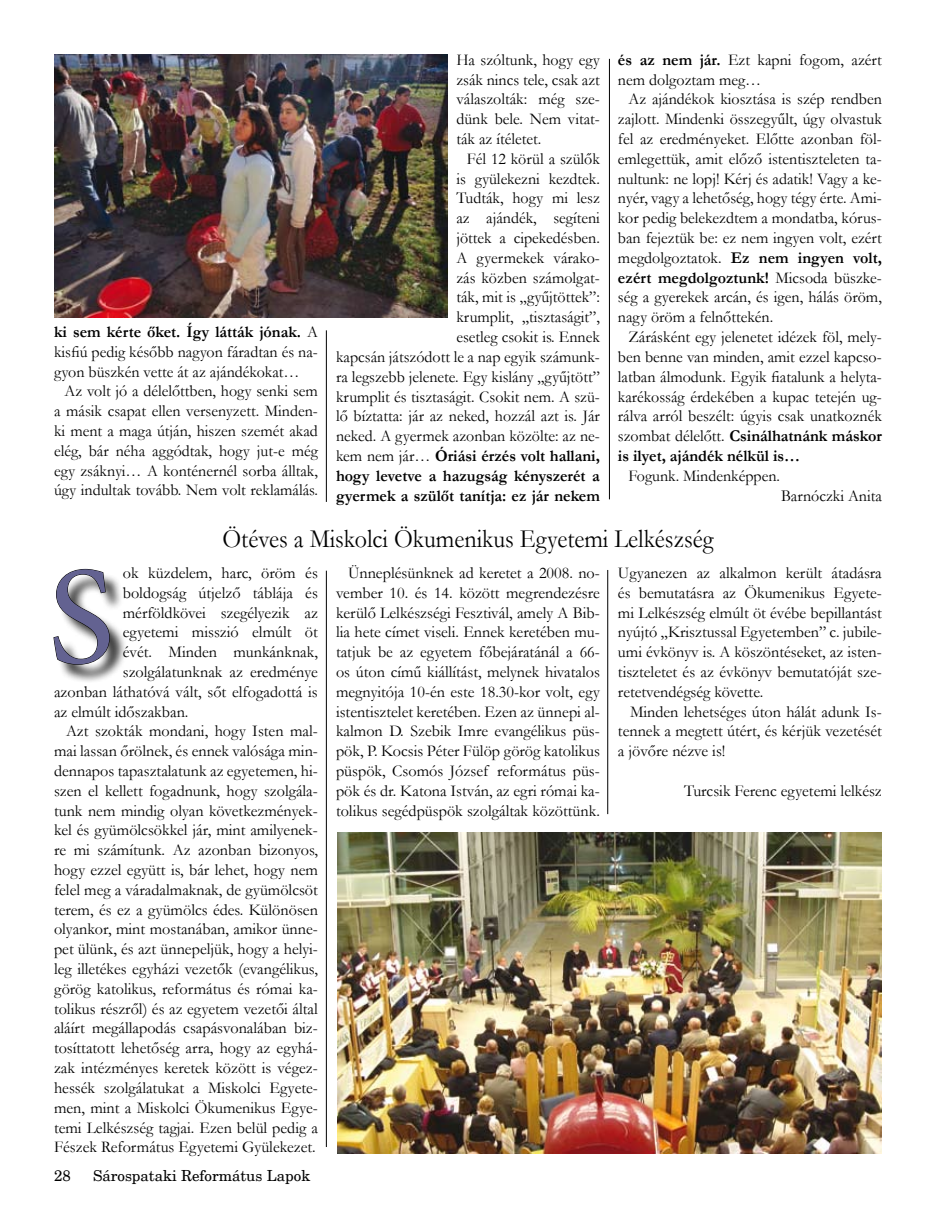
<style>
.page{position:relative;width:936px;height:1208px;background:#fff}
.page>*{position:absolute;margin:0;border:0;box-sizing:border-box;transform-origin:0 0}
.t1{font:139.5px "Minion Pro";color:#636291}
.t2{font:26.4px "Garamond";color:#000;scale:.91 1}
.t3{font:16.5px/19.8px "Garamond";color:#000;text-align:justify}
.t4{font:15px "New Brunswick";color:#000}
.s1{font-weight:700}
</style>
<div class="page">
<img style="left:54px;top:54px;width:394px;height:263px">
<div style="left:56px;top:571px;width:71px;height:111px;background:#000;opacity:.75"></div>
<svg style="left:53px;top:568px;width:57px;height:97px"></svg>
<img style="left:337px;top:832px;width:544px;height:322px">
<hr style="left:326px;top:330px;width:1px;height:172px;background:#000">
<hr style="left:609px;top:59px;width:1px;height:440px;background:#000">
<hr style="left:326px;top:570px;width:1px;height:577px;background:#000">
<hr style="left:607px;top:570px;width:1px;height:244px;background:#000">
<p class="t3" style="left:54px;top:321px;width:265px"><span class="s1">ki sem kérte őket. Így látták jónak.</span> A kisfiú pedig később nagyon fáradtan és na&shy;gyon büszkén vette át az ajándékokat…</p>
<p class="t3" style="left:54px;top:381px;width:265px;text-indent:10px">Az volt jó a délelőttben, hogy senki sem a másik csapat ellen versenyzett. Minden&shy;ki ment a maga útján, hiszen szemét akad elég, bár néha aggódtak, hogy jut-e még egy zsáknyi… A konténernél sorba álltak, úgy indultak tovább. Nem volt reklamálás.</p>
<p class="t3" style="left:456px;top:49px;width:145px">Ha szóltunk, hogy egy zsák nincs tele, csak azt válaszolták: még sze&shy;dünk bele. Nem vitat&shy;ták az ítéletet.</p>
<p class="t3" style="left:336px;top:148px;width:265px;text-align:right">Fél 12 körül a szülők<br>is gyülekezni kezdtek.<br>Tudták, hogy mi lesz<br>az ajándék, segíteni<br>jöttek a cipekedésben.<br>A gyermekek várako-<br>zás közben számolgat-<br>ták, mit is „gyűjtöttek”:<br>krumplit, „tisztaságit”,<br>esetleg csokit is. Ennek<br>kapcsán játszódott le a nap egyik számunk&shy;ra legszebb jelenete. Egy kislány „gyűjtött” krumplit és tisztaságit. Csokit nem. A szü&shy;lő bíztatta: jár az neked, hozzál azt is. Jár neked. A gyermek azonban közölte: az ne&shy;kem nem jár… <span class="s1">Óriási érzés volt hallani, hogy levetve a hazugság kényszerét a gyermek a szülőt tanítja: ez jár nekem</span></p>
<p class="t3" style="left:618px;top:49px;width:265px"><span class="s1">és az nem jár.</span> Ezt kapni fogom, azért nem dolgoztam meg…</p>
<p class="t3" style="left:618px;top:89px;width:265px;text-indent:11px">Az ajándékok kiosztása is szép rendben zajlott. Mindenki összegyűlt, úgy olvastuk fel az eredményeket. Előtte azonban föl&shy;emlegettük, amit előző istentiszteleten ta&shy;nultunk: ne lopj! Kérj és adatik! Vagy a ke&shy;nyér, vagy a lehetőség, hogy tégy érte. Ami&shy;kor pedig belekezdtem a mondatba, kórus&shy;ban fejeztük be: ez nem ingyen volt, ezért megdolgoztatok. <span class="s1">Ez nem ingyen volt, ezért megdolgoztunk!</span> Micsoda büszke&shy;ség a gyerekek arcán, és igen, hálás öröm, nagy öröm a felnőttekén.</p>
<p class="t3" style="left:618px;top:326px;width:265px;text-indent:11px">Zárásként egy jelenetet idézek föl, mely&shy;ben benne van minden, amit ezzel kapcso&shy;latban álmodunk. Egyik fiatalunk a helyta&shy;karékosság érdekében a kupac tetején ug&shy;rálva arról beszélt: úgyis csak unatkoznék szombat délelőtt. <span class="s1">Csinálhatnánk máskor is ilyet, ajándék nélkül is…</span></p>
<p class="t3" style="left:628px;top:465px;width:153px">Fogunk. Mindenképpen.</p>
<p class="t3" style="left:781px;top:485px;width:102px">Barnóczki Anita</p>
<h2 class="t2" style="left:222px;top:520px;width:541px">Ötéves a Miskolci Ökumenikus Egyetemi Lelkészség</h2>
<p class="t3" style="left:123px;top:562px;width:197px">ok küzdelem, harc, öröm és</p>
<p class="t3" style="left:123px;top:582px;width:196px">boldogság útjelző táblája és</p>
<p class="t3" style="left:123px;top:602px;width:197px">mérföldkövei szegélyezik az</p>
<p class="t3" style="left:123px;top:622px;width:197px">egyetemi misszió elmúlt öt</p>
<p class="t3" style="left:123px;top:641px;width:197px">évét. Minden munkánknak,</p>
<p class="t3" style="left:123px;top:661px;width:196px">szolgálatunknak az eredménye</p>
<p class="t3" style="left:54px;top:681px;width:265px">azonban láthatóvá vált, sőt elfogadottá is</p>
<p class="t3" style="left:54px;top:701px;width:136px">az elmúlt időszakban.</p>
<p class="t3" style="left:66px;top:721px;width:253px">Azt szokták mondani, hogy Isten mal-</p>
<p class="t3" style="left:54px;top:740px;width:265px">mai lassan őrölnek, és ennek valósága min-</p>
<p class="t3" style="left:54px;top:760px;width:265px">dennapos tapasztalatunk az egyetemen, hi-</p>
<p class="t3" style="left:54px;top:780px;width:265px">szen el kellett fogadnunk, hogy szolgála-</p>
<p class="t3" style="left:54px;top:800px;width:265px">tunk nem mindig olyan következmények-</p>
<p class="t3" style="left:54px;top:820px;width:265px">kel és gyümölcsökkel jár, mint amilyenek-</p>
<p class="t3" style="left:54px;top:839px;width:265px">re mi számítunk. Az azonban bizonyos,</p>
<p class="t3" style="left:54px;top:859px;width:265px">hogy ezzel együtt is, bár lehet, hogy nem</p>
<p class="t3" style="left:54px;top:879px;width:265px">felel meg a váradalmaknak, de gyümölcsöt</p>
<p class="t3" style="left:54px;top:899px;width:265px">terem, és ez a gyümölcs édes. Különösen</p>
<p class="t3" style="left:54px;top:919px;width:265px">olyankor, mint mostanában, amikor ünne-</p>
<p class="t3" style="left:54px;top:938px;width:265px">pet ülünk, és azt ünnepeljük, hogy a helyi-</p>
<p class="t3" style="left:54px;top:958px;width:265px">leg illetékes egyházi vezetők (evangélikus,</p>
<p class="t3" style="left:54px;top:978px;width:265px">görög katolikus, református és római ka-</p>
<p class="t3" style="left:54px;top:998px;width:265px">tolikus részről) és az egyetem vezetői által</p>
<p class="t3" style="left:54px;top:1018px;width:265px">aláírt megállapodás csapásvonalában biz-</p>
<p class="t3" style="left:54px;top:1037px;width:265px">tosíttatott lehetőség arra, hogy az egyhá-</p>
<p class="t3" style="left:54px;top:1057px;width:265px">zak intézményes keretek között is végez-</p>
<p class="t3" style="left:54px;top:1077px;width:265px">hessék szolgálatukat a Miskolci Egyete-</p>
<p class="t3" style="left:54px;top:1097px;width:265px">men, mint a Miskolci Ökumenikus Egye-</p>
<p class="t3" style="left:54px;top:1117px;width:265px">temi Lelkészség tagjai. Ezen belül pedig a</p>
<p class="t3" style="left:54px;top:1136px;width:263px">Fészek Református Egyetemi Gyülekezet.</p>
<h1 class="t1" style="left:48px;top:524px;width:68px">S</h1>
<p class="t4" style="left:54px;top:1166px;width:18px">28</p>
<p class="t4" style="left:93px;top:1166px;width:219px">Sárospataki Református Lapok</p>
<p class="t3" style="left:336px;top:562px;width:265px;text-indent:12px">Ünneplésünknek ad keretet a 2008. no&shy;vember 10. és 14. között megrendezésre kerülő Lelkészségi Fesztivál, amely A Bib&shy;lia hete címet viseli. Ennek keretében mu&shy;tatjuk be az egyetem főbejáratánál a 66- os úton című kiállítást, melynek hivatalos megnyitója 10-én este 18.30-kor volt, egy istentisztelet keretében. Ezen az ünnepi al&shy;kalmon D. Szebik Imre evangélikus püs&shy;pök, P. Kocsis Péter Fülöp görög katolikus püspök, Csomós József református püs&shy;pök és dr. Katona István, az egri római ka&shy;tolikus segédpüspök szolgáltak közöttünk.</p>
<p class="t3" style="left:618px;top:562px;width:265px">Ugyanezen az alkalmon került átadásra és bemutatásra az Ökumenikus Egyete&shy;mi Lelkészség elmúlt öt évébe bepillantást nyújtó „Krisztussal Egyetemben” c. jubile&shy;umi évkönyv is. A köszöntéseket, az isten&shy;tiszteletet és az évkönyv bemutatóját sze&shy;retetvendégség követte.</p>
<p class="t3" style="left:618px;top:701px;width:265px;text-indent:12px">Minden lehetséges úton hálát adunk Is&shy;tennek a megtett útért, és kérjük vezetését a jövőre nézve is!</p>
<p class="t3" style="left:684px;top:780px;width:199px">Turcsik Ferenc egyetemi lelkész</p>
</div>
